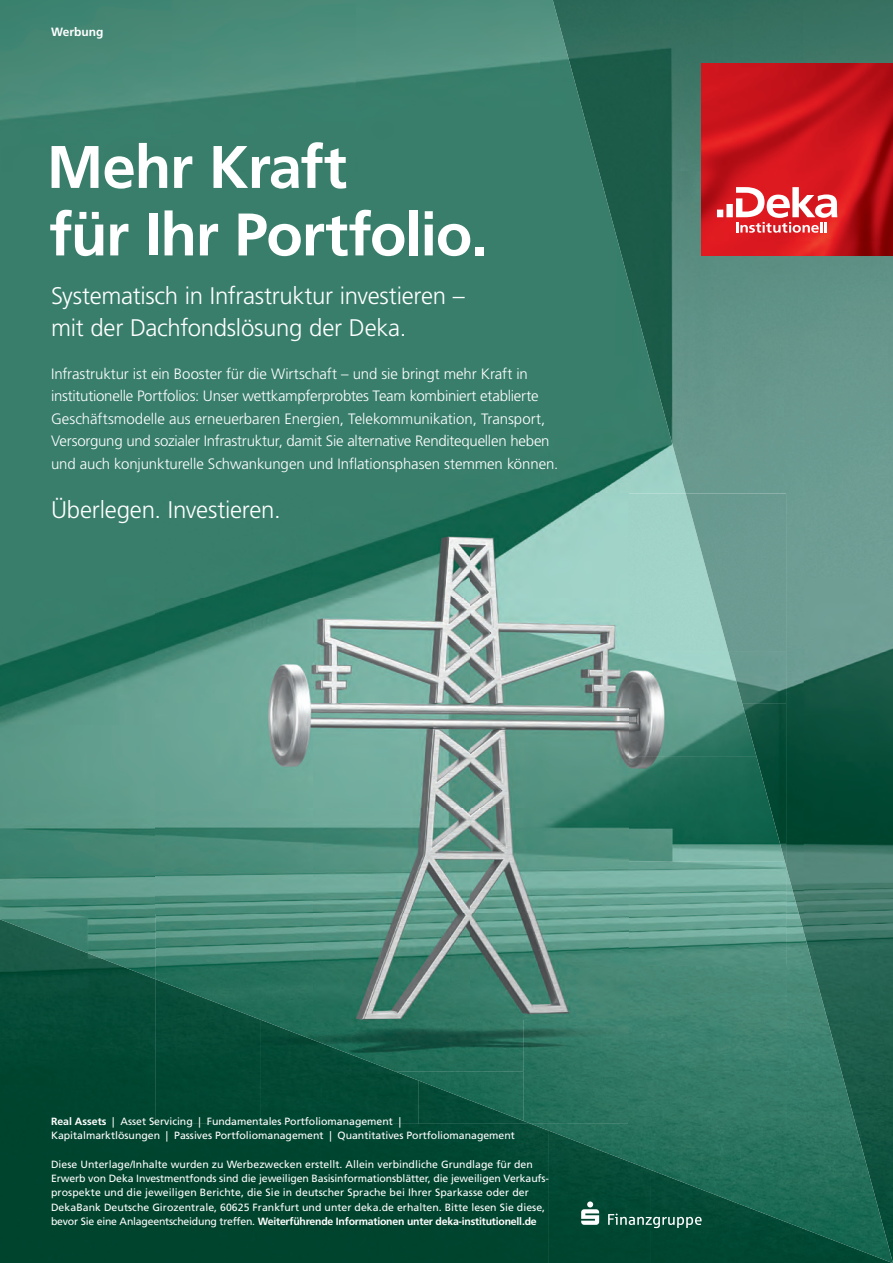
<style>
.page{position:relative;width:893px;height:1263px;background:#fff}
.page>*{position:absolute;margin:0;border:0;box-sizing:border-box;transform-origin:0 0}
.t1{font:700 60px/67.5px "Deka Frutiger OTPS";letter-spacing:-.02em;color:#fff}
.t2{font:300 24px/31.5px "Deka Frutiger OTPS";letter-spacing:-.01em;color:#fff}
.t3{font:300 15px/22.5px "Deka Frutiger OTPS";letter-spacing:-.01em;color:#fff}
.t4{font:700 12px "Deka Frutiger OTPS";color:#fff}
.t5{font:10.5px/14.2px "Deka Frutiger OTPS";color:#fff}
.s1{font-weight:700}
</style>
<div class="page">
<img style="left:0;top:0;width:855px;height:1229px">
<img style="left:553px;top:0;width:251px;height:202px">
<img style="left:804px;top:0;width:89px;height:1169px">
<img style="left:607px;top:202px;width:197px;height:215px">
<img style="left:665px;top:417px;width:139px;height:107px">
<img style="left:786px;top:524px;width:18px;height:410px">
<img style="left:0;top:919px;width:140px;height:344px">
<img style="left:140px;top:973px;width:51px;height:290px">
<div style="left:191px;top:1124px;width:358px;height:139px;background:#00442f"></div>
<img style="left:548px;top:1130px;width:103px;height:133px">
<img style="left:650px;top:1170px;width:154px;height:93px">
<img style="left:855px;top:1169px;width:38px;height:94px">
<img style="left:804px;top:1229px;width:51px;height:34px">
<img style="left:156px;top:494px;width:472px;height:525px">
<div style="left:628px;top:494px;width:58px;height:157px;background:#a2d4c9"></div>
<img style="left:628px;top:651px;width:114px;height:105px">
<img style="left:628px;top:756px;width:158px;height:368px">
<img style="left:261px;top:1019px;width:262px;height:52px">
<img style="left:523px;top:1019px;width:106px;height:105px">
<img style="left:419px;top:1071px;width:105px;height:9px">
<img style="left:686px;top:494px;width:100px;height:157px">
<img style="left:728px;top:651px;width:58px;height:53px">
<img style="left:742px;top:703px;width:44px;height:163px">
<img style="left:156px;top:979px;width:105px;height:145px">
<img style="left:261px;top:1020px;width:158px;height:104px">
<img style="left:418px;top:1080px;width:113px;height:44px">
<svg style="left:581px;top:1201px;width:18px;height:24px"></svg>
<svg style="left:608px;top:1213px;width:94px;height:15px"></svg>
<img style="left:702px;top:64px;width:191px;height:191px">
<svg style="left:717px;top:187px;width:120px;height:46px"></svg>
<p class="t4" style="left:51px;top:25px;width:54px">Werbung</p>
<h1 class="t1" style="left:47px;top:133px;width:442px">Mehr Kraft<br>für Ihr Portfolio.</h1>
<h2 class="t2" style="left:51px;top:280px;width:415px">Systematisch in Infrastruktur investieren – mit der Dachfondslösung der Deka.</h2>
<p class="t3" style="left:51px;top:362px;width:509px">Infrastruktur ist ein Booster für die Wirtschaft – und sie bringt mehr Kraft in institutionelle Portfolios: Unser wettkampferprobtes Team kombiniert etablierte Geschäftsmodelle aus erneuerbaren Energien, Telekommunikation, Transport, Versorgung und sozialer Infrastruktur, damit Sie alternative Renditequellen heben und auch konjunkturelle Schwankungen und Inflationsphasen stemmen können.</p>
<h2 class="t2" style="left:51px;top:493px;width:231px">Überlegen. Investieren.</h2>
<p class="t5" style="left:51px;top:1114px;width:465px"><span class="s1">Real Assets</span> | Asset Servicing | Fundamentales Portfoliomanagement |<br>Kapitalmarktlösungen | Passives Portfoliomanagement | Quantitatives Portfoliomanagement</p>
<p class="t5" style="left:51px;top:1157px;width:500px">Diese Unterlage/Inhalte wurden zu Werbezwecken erstellt. Allein verbindliche Grundlage für den Erwerb von Deka Investmentfonds sind die jeweiligen Basisinformationsblätter, die jeweiligen Verkaufs&shy;prospekte und die jeweiligen Berichte, die Sie in deutscher Sprache bei Ihrer Sparkasse oder der DekaBank Deutsche Girozentrale, 60625 Frankfurt und unter deka.de erhalten. Bitte lesen Sie diese, bevor Sie eine Anlageentscheidung treffen. <span class="s1">Weiterführende Informationen unter deka-institutionell.de</span></p>
</div>
